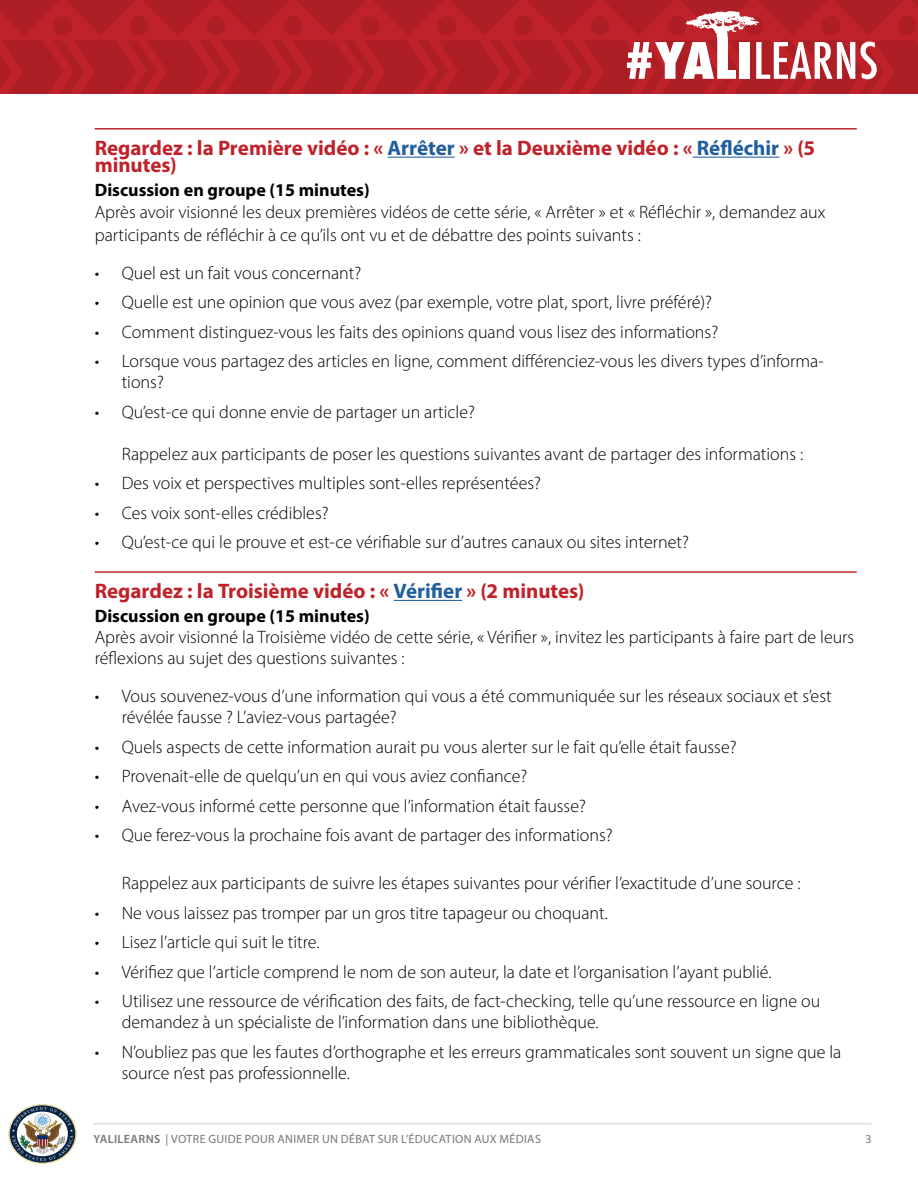
<style>
.page{position:relative;width:918px;height:1188px;background:#fff}
.page>*{position:absolute;margin:0;border:0;box-sizing:border-box;transform-origin:0 0}
.t1{font:700 21px/16.5px "Myriad Pro";color:#c0222a}
.t2{font:300 18px/21px "Myriad Pro";color:#000}
.t3{font:700 18px "Myriad Pro";color:#000}
.t4{font:12px "Myriad Pro";letter-spacing:.03em;color:#757779}
.s1{color:#215e9e}
.s2{font-weight:600}
</style>
<div class="page">
<hr style="left:93px;top:1124px;width:779px;height:1px;background:#cbcdce">
<svg style="left:0;top:0;width:918px;height:94px;background:#b82e34"></svg>
<svg style="left:9px;top:1104px;width:68px;height:60px"></svg>
<hr style="left:95px;top:128px;width:762px;height:2px;background:#c0222a">
<hr style="left:388px;top:157px;width:67px;height:1px;background:#215e9e">
<hr style="left:693px;top:157px;width:86px;height:1px;background:#215e9e">
<hr style="left:95px;top:571px;width:762px;height:2px;background:#c0222a">
<hr style="left:394px;top:600px;width:68px;height:1px;background:#215e9e">
<p class="t1" style="left:95px;top:139px;width:722px">Regardez : la Première vidéo : « <span class="s1">Arrêter</span> » et la Deuxième vidéo : « <span class="s1">Réfléchir</span> » (5 minutes)</p>
<p class="t3" style="left:95px;top:178px;width:277px">Discussion en groupe (15 minutes)</p>
<p class="t2" style="left:95px;top:201px;width:732px;line-height:22.5px">Après avoir visionné les deux premières vidéos de cette série, « Arrêter » et « Réfléchir », demandez aux participants de réfléchir à ce qu’ils ont vu et de débattre des points suivants :</p>
<p class="t2" style="left:95px;top:262px;width:268px">• Quel est un fait vous concernant?</p>
<p class="t2" style="left:95px;top:291px;width:619px">• Quelle est une opinion que vous avez (par exemple, votre plat, sport, livre préféré)?</p>
<p class="t2" style="left:95px;top:321px;width:625px">• Comment distinguez-vous les faits des opinions quand vous lisez des informations?</p>
<p class="t2" style="left:122px;top:350px;width:704px;text-indent:-27px">• Lorsque vous partagez des articles en ligne, comment différenciez-vous les divers types d’informa&shy;tions?</p>
<p class="t2" style="left:95px;top:401px;width:382px">• Qu’est-ce qui donne envie de partager un article?</p>
<p class="t2" style="left:122px;top:443px;width:683px">Rappelez aux participants de poser les questions suivantes avant de partager des informations :</p>
<p class="t2" style="left:95px;top:472px;width:448px">• Des voix et perspectives multiples sont-elles représentées?</p>
<p class="t2" style="left:95px;top:502px;width:235px">• Ces voix sont-elles crédibles?</p>
<p class="t2" style="left:95px;top:531px;width:596px">• Qu’est-ce qui le prouve et est-ce vérifiable sur d’autres canaux ou sites internet?</p>
<p class="t1" style="left:95px;top:582px;width:491px">Regardez : la Troisième vidéo : « <span class="s1">Vérifier</span> » (2 minutes)</p>
<p class="t3" style="left:95px;top:604px;width:277px">Discussion en groupe (15 minutes)</p>
<p class="t2" style="left:95px;top:627px;width:761px">Après avoir visionné la Troisième vidéo de cette série, « Vérifier », invitez les participants à faire part de leurs réflexions au sujet des questions suivantes :</p>
<p class="t2" style="left:122px;top:686px;width:711px;text-indent:-27px">• Vous souvenez-vous d’une information qui vous a été communiquée sur les réseaux sociaux et s’est révélée fausse ? L’aviez-vous partagée?</p>
<p class="t2" style="left:95px;top:736px;width:643px">• Quels aspects de cette information aurait pu vous alerter sur le fait qu’elle était fausse?</p>
<p class="t2" style="left:95px;top:766px;width:434px">• Provenait-elle de quelqu’un en qui vous aviez confiance?</p>
<p class="t2" style="left:95px;top:795px;width:493px">• Avez-vous informé cette personne que l’information était fausse?</p>
<p class="t2" style="left:95px;top:825px;width:519px">• Que ferez-vous la prochaine fois avant de partager des informations?</p>
<p class="t2" style="left:122px;top:873px;width:680px">Rappelez aux participants de suivre les étapes suivantes pour vérifier l’exactitude d’une source :</p>
<p class="t2" style="left:95px;top:902px;width:515px">• Ne vous laissez pas tromper par un gros titre tapageur ou choquant.</p>
<p class="t2" style="left:95px;top:932px;width:226px">• Lisez l’article qui suit le titre.</p>
<p class="t2" style="left:95px;top:961px;width:678px">• Vérifiez que l’article comprend le nom de son auteur, la date et l’organisation l’ayant publié.</p>
<p class="t2" style="left:122px;top:991px;width:700px;text-indent:-27px">• Utilisez une ressource de vérification des faits, de fact-checking, telle qu’une ressource en ligne ou demandez à un spécialiste de l’information dans une bibliothèque.</p>
<p class="t2" style="left:122px;top:1041px;width:721px;text-indent:-27px">• N’oubliez pas que les fautes d’orthographe et les erreurs grammaticales sont souvent un signe que la source n’est pas professionnelle.</p>
<p class="t4" style="left:93px;top:1132px;width:449px"><span class="s2">YALILEARNS</span> | VOTRE GUIDE POUR ANIMER UN DÉBAT SUR L’ÉDUCATION AUX MÉDIAS</p>
<p class="t4" style="left:865px;top:1132px;width:8px">3</p>
</div>
